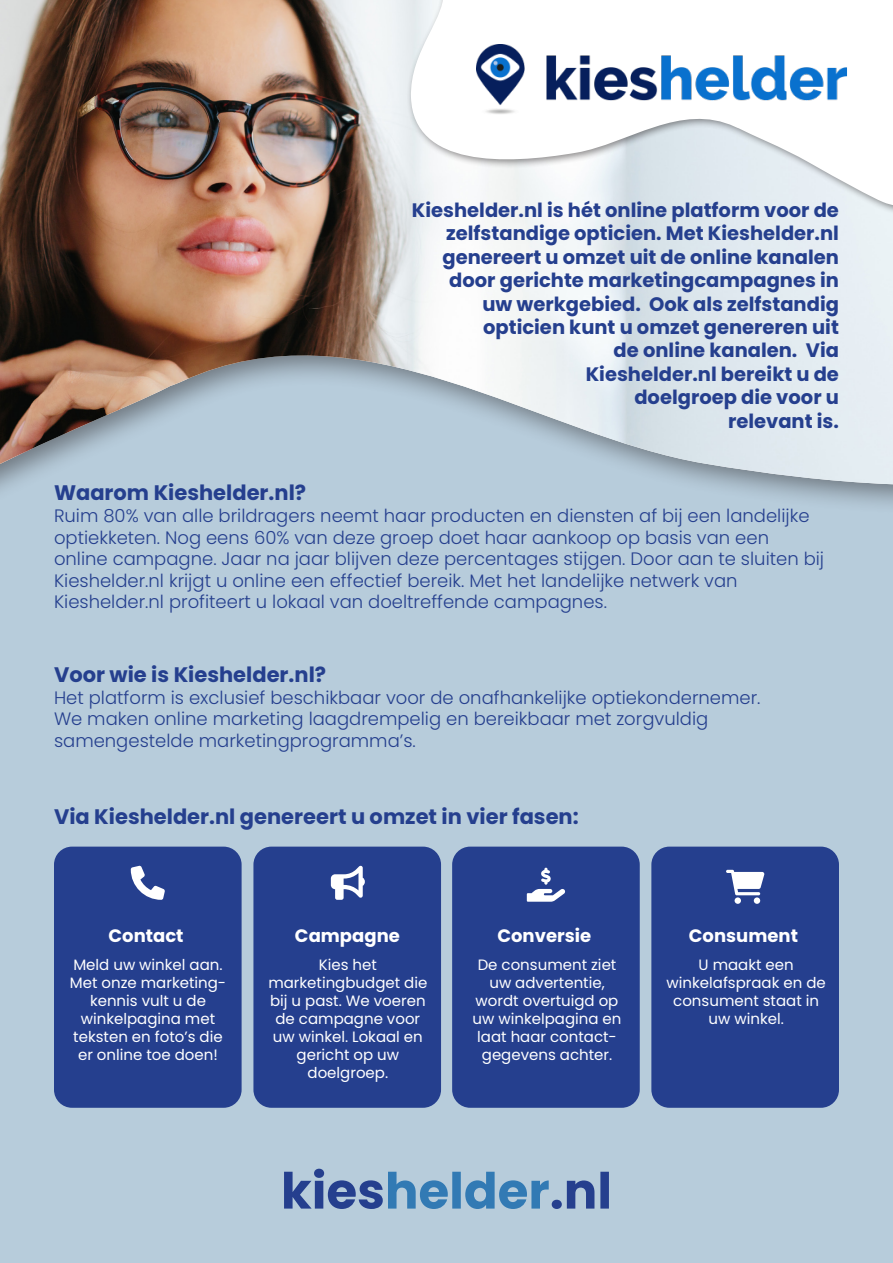
<style>
.page{position:relative;width:893px;height:1263px;background:#fff}
.page>*{position:absolute;margin:0;border:0;box-sizing:border-box;transform-origin:0 0}
.t1{font:700 21px "Poppins";color:#253f8e}
.t2{font:700 19.5px/23.4px "Poppins";color:#253f8e;text-align:right}
.t3{font:300 18px/21.6px "Poppins";color:#253f8e}
.t4{font:700 18px "Poppins";color:#fff}
.t5{font:15px/18px "Poppins";color:#fff;text-align:center}
</style>
<div class="page">
<div style="left:0;top:665px;width:893px;height:598px;background:#b7ccdb"></div>
<div style="left:0;top:0;width:893px;height:665px;background:#b7ccdb"></div>
<svg style="left:0;top:484px;width:893px;height:21px"></svg>
<img style="left:0;top:0;width:893px;height:484px">
<div style="left:406px;top:0;width:487px;height:215px;background:#231f20;opacity:.5"></div>
<svg style="left:409px;top:0;width:484px;height:206px;background:#f3f5f7"></svg>
<img style="left:477px;top:44px;width:370px;height:70px">
<div style="left:54px;top:847px;width:188px;height:261px;background:#253f8e;border-radius:18px"></div>
<div style="left:253px;top:847px;width:188px;height:261px;background:#253f8e;border-radius:18px"></div>
<div style="left:452px;top:847px;width:188px;height:261px;background:#253f8e;border-radius:18px"></div>
<div style="left:651px;top:847px;width:188px;height:261px;background:#253f8e;border-radius:18px"></div>
<svg style="left:131px;top:866px;width:34px;height:34px"></svg>
<svg style="left:331px;top:866px;width:34px;height:34px"></svg>
<svg style="left:527px;top:868px;width:38px;height:34px"></svg>
<svg style="left:726px;top:870px;width:39px;height:34px"></svg>
<svg style="left:284px;top:1169px;width:325px;height:40px;background:#789ac1"></svg>
<p class="t2" style="left:412px;top:198px;width:429px">Kieshelder.nl is hét online platform voor de zelfstandige opticien. Met Kieshelder.nl</p>
<p class="t2" style="left:442px;top:245px;width:398px">genereert u omzet uit de online kanalen</p>
<p class="t2" style="left:449px;top:269px;width:391px">door gerichte marketingcampagnes in</p>
<p class="t2" style="left:482px;top:292px;width:358px">uw werkgebied. Ook als zelfstandig</p>
<p class="t2" style="left:483px;top:315px;width:357px">opticien kunt u omzet genereren uit</p>
<p class="t2" style="left:614px;top:339px;width:227px">de online kanalen. Via</p>
<p class="t2" style="left:586px;top:362px;width:255px">Kieshelder.nl bereikt u de</p>
<p class="t2" style="left:634px;top:386px;width:206px">doelgroep die voor u</p>
<p class="t2" style="left:728px;top:409px;width:112px">relevant is.</p>
<p class="t1" style="left:54px;top:481px;width:254px">Waarom Kieshelder.nl?</p>
<p class="t3" style="left:54px;top:505px;width:757px">Ruim 80% van alle brildragers neemt haar producten en diensten af bij een landelijke</p>
<p class="t3" style="left:54px;top:527px;width:717px">optiekketen. Nog eens 60% van deze groep doet haar aankoop op basis van een</p>
<p class="t3" style="left:54px;top:548px;width:772px">online campagne. Jaar na jaar blijven deze percentages stijgen. Door aan te sluiten bij<br>Kieshelder.nl krijgt u online een effectief bereik. Met het landelijke netwerk van<br>Kieshelder.nl profiteert u lokaal van doeltreffende campagnes.</p>
<p class="t1" style="left:54px;top:662px;width:274px">Voor wie is Kieshelder.nl?</p>
<p class="t3" style="left:54px;top:686px;width:708px">Het platform is exclusief beschikbaar voor de onafhankelijke optiekondernemer.</p>
<p class="t3" style="left:54px;top:708px;width:656px">We maken online marketing laagdrempelig en bereikbaar met zorgvuldig</p>
<p class="t3" style="left:54px;top:730px;width:363px">samengestelde marketingprogramma’s.</p>
<p class="t1" style="left:54px;top:805px;width:526px">Via Kieshelder.nl genereert u omzet in vier fasen:</p>
<p class="t4" style="left:109px;top:925px;width:77px">Contact</p>
<p class="t4" style="left:295px;top:925px;width:106px">Campagne</p>
<p class="t4" style="left:497px;top:925px;width:95px">Conversie</p>
<p class="t4" style="left:689px;top:925px;width:111px">Consument</p>
<p class="t5" style="left:70px;top:956px;width:158px">Meld uw winkel aan.<br>Met onze marketing&shy;kennis vult u de</p>
<p class="t5" style="left:73px;top:1010px;width:151px">winkelpagina met teksten en foto’s die er online toe doen!</p>
<p class="t5" style="left:319px;top:956px;width:60px">Kies het</p>
<p class="t5" style="left:268px;top:974px;width:161px;text-align:left">marketingbudget die bij u past. We voeren</p>
<p class="t5" style="left:273px;top:1010px;width:152px">de campagne voor uw winkel. Lokaal en gericht op uw</p>
<p class="t5" style="left:308px;top:1064px;width:82px">doelgroep.</p>
<p class="t5" style="left:473px;top:956px;width:150px">De consument ziet uw advertentie, wordt overtuigd op uw winkelpagina en laat haar contact-</p>
<p class="t5" style="left:482px;top:1046px;width:132px">gegevens achter.</p>
<p class="t5" style="left:699px;top:956px;width:97px">U maakt een</p>
<p class="t5" style="left:666px;top:974px;width:161px">winkelafspraak en de consument staat in uw winkel.</p>
</div>
